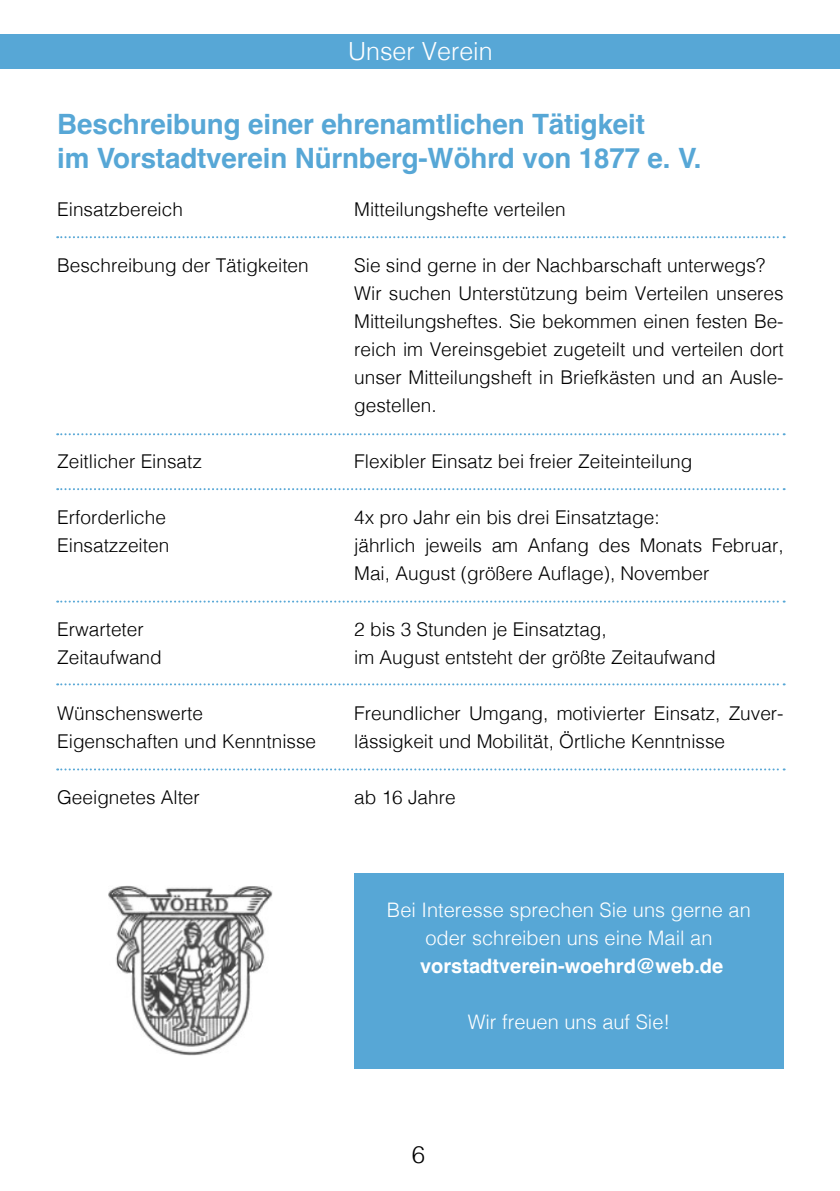
<style>
.page{position:relative;width:840px;height:1191px;background:#fff}
.page>*{position:absolute;margin:0;border:0;box-sizing:border-box;transform-origin:0 0}
.t1{font:700 28px/34px "Helvetica";letter-spacing:-.005em;color:#57a7d6}
.t2{font:300 25px "Helvetica";color:#fff}
.t3{font:300 24px "Helvetica";color:#000}
.t4{font:300 20px/28px "Helvetica";color:#fff;text-align:center}
.t5{font:700 20px "Helvetica";color:#fff}
.t6{font:300 19px/28px "Helvetica";color:#000}
</style>
<div class="page">
<div style="left:0;top:34px;width:839px;height:34px;background:#57a7d6"></div>
<img style="left:109px;top:886px;width:164px;height:170px">
<svg style="left:57px;top:236px;width:727px;height:2px"></svg>
<svg style="left:57px;top:433px;width:727px;height:2px"></svg>
<svg style="left:57px;top:488px;width:727px;height:2px"></svg>
<svg style="left:57px;top:600px;width:727px;height:2px"></svg>
<svg style="left:57px;top:683px;width:727px;height:2px"></svg>
<svg style="left:57px;top:768px;width:727px;height:2px"></svg>
<div style="left:354px;top:873px;width:429px;height:195px;background:#57a7d6"></div>
<h2 class="t2" style="left:348px;top:30px;width:146px">Unser Verein</h2>
<h1 class="t1" style="left:57px;top:111px;width:645px">Beschreibung einer ehrenamtlichen Tätigkeit<br>im Vorstadtverein Nürnberg-Wöhrd von 1877 e. V.</h1>
<p class="t6" style="left:57px;top:193px;width:127px">Einsatzbereich</p>
<p class="t6" style="left:354px;top:194px;width:213px">Mitteilungshefte verteilen</p>
<p class="t6" style="left:354px;top:249px;width:430px">Sie sind gerne in der Nachbarschaft unterwegs?<br>Wir suchen Unterstützung beim Verteilen unseres Mitteilungsheftes. Sie bekommen einen festen Be&shy;reich im Vereinsgebiet zugeteilt und verteilen dort unser Mitteilungsheft in Briefkästen und an Ausle&shy;gestellen.</p>
<p class="t6" style="left:354px;top:446px;width:339px">Flexibler Einsatz bei freier Zeiteinteilung</p>
<p class="t6" style="left:354px;top:502px;width:431px">4x pro Jahr ein bis drei Einsatztage:<br>jährlich jeweils am Anfang des Monats Februar,<br>Mai, August (größere Auflage), November</p>
<p class="t6" style="left:354px;top:614px;width:363px">2 bis 3 Stunden je Einsatztag,<br>im August entsteht der größte Zeitaufwand</p>
<p class="t6" style="left:354px;top:698px;width:430px">Freundlicher Umgang, motivierter Einsatz, Zuver&shy;lässigkeit und Mobilität, Örtliche Kenntnisse</p>
<p class="t6" style="left:354px;top:782px;width:103px">ab 16 Jahre</p>
<p class="t6" style="left:57px;top:249px;width:253px">Beschreibung der Tätigkeiten</p>
<p class="t6" style="left:57px;top:445px;width:146px">Zeitlicher Einsatz</p>
<p class="t6" style="left:57px;top:501px;width:113px">Erforderliche<br>Einsatzzeiten</p>
<p class="t6" style="left:57px;top:613px;width:106px">Erwarteter<br>Zeitaufwand</p>
<p class="t6" style="left:57px;top:697px;width:260px">Wünschenswerte<br>Eigenschaften und Kenntnisse</p>
<p class="t6" style="left:57px;top:781px;width:144px">Geeignetes Alter</p>
<p class="t4" style="left:387px;top:894px;width:365px">Bei Interesse sprechen Sie uns gerne an oder schreiben uns eine Mail an</p>
<p class="t5" style="left:420px;top:953px;width:304px">vorstadtverein-woehrd@web.de</p>
<p class="t4" style="left:467px;top:1006px;width:204px">Wir freuen uns auf Sie!</p>
<p class="t3" style="left:411px;top:1134px;width:15px">6</p>
</div>
